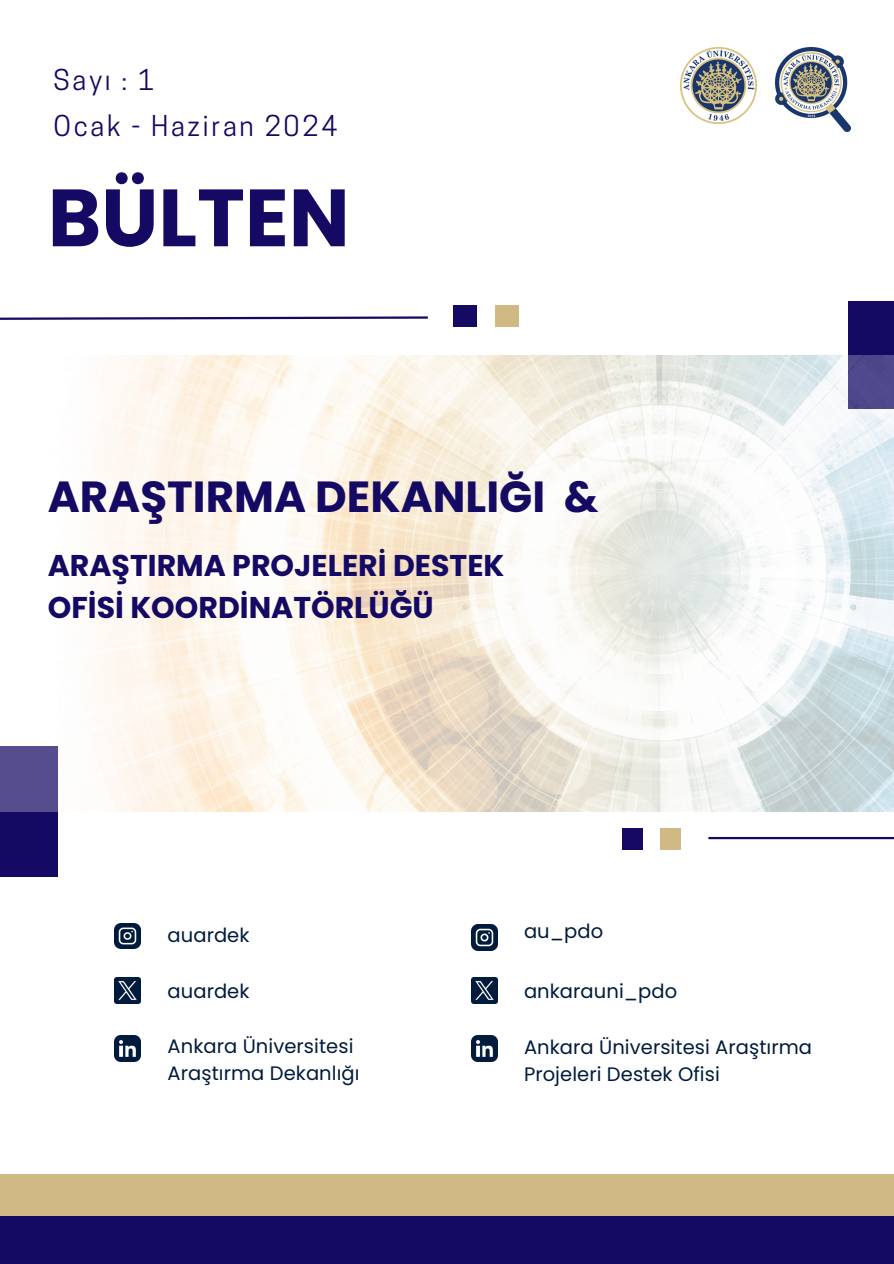
<style>
.page{position:relative;width:894px;height:1264px;background:#fff}
.page>*{position:absolute;margin:0;border:0;box-sizing:border-box;transform-origin:0 0}
.t1{font:700 81px "Poppins";color:#140963}
.t2{font:700 43.5px "Poppins";color:#140963}
.t3{font:700 30px/41.7px "Poppins";color:#140963}
.t4{font:27px/46.2px "Cooper Hewitt";letter-spacing:.1em;color:#140963}
.t5{font:19.5px/27px "Poppins";letter-spacing:.005em;color:#011b3d}
</style>
<div class="page">
<div style="left:0;top:1208px;width:893px;height:55px;background:#140963"></div>
<div style="left:0;top:1174px;width:893px;height:41px;background:#d0b984"></div>
<img style="left:680px;top:47px;width:76px;height:77px">
<img style="left:775px;top:47px;width:75px;height:84px">
<hr style="left:708px;top:837px;width:185px;height:2px;background:#140963">
<svg style="left:0;top:316px;width:428px;height:4px"></svg>
<div style="left:495px;top:306px;width:24px;height:21px;background:#d0b984"></div>
<div style="left:453px;top:306px;width:23px;height:21px;background:#140963"></div>
<div style="left:622px;top:828px;width:20px;height:21px;background:#140963"></div>
<div style="left:659px;top:828px;width:21px;height:21px;background:#d0b984"></div>
<div style="left:848px;top:301px;width:45px;height:108px;background:#140963"></div>
<div style="left:0;top:746px;width:58px;height:130px;background:#140963"></div>
<img style="left:0;top:356px;width:893px;height:455px">
<img style="left:114px;top:923px;width:26px;height:25px">
<img style="left:114px;top:1035px;width:26px;height:26px">
<img style="left:114px;top:977px;width:26px;height:26px">
<img style="left:471px;top:1035px;width:26px;height:26px">
<img style="left:471px;top:977px;width:26px;height:26px">
<img style="left:471px;top:924px;width:26px;height:26px">
<p class="t4" style="left:54px;top:60px;width:285px">Sayı : 1<br>Ocak - Haziran 2024</p>
<p class="t1" style="left:48px;top:161px;width:303px">BÜLTEN</p>
<p class="t2" style="left:48px;top:466px;width:552px">ARAŞTIRMA DEKANLIĞI &amp;</p>
<p class="t3" style="left:48px;top:545px;width:458px">ARAŞTIRMA PROJELERİ DESTEK<br>OFİSİ KOORDİNATÖRLÜĞÜ</p>
<h1 class="t5" style="left:167px;top:921px;width:83px">auardek</h1>
<h3 class="t5" style="left:167px;top:977px;width:83px">auardek</h3>
<p class="t5" style="left:167px;top:1032px;width:187px">Ankara Üniversitesi</p>
<p class="t5" style="left:167px;top:1059px;width:193px">Araştırma Dekanlığı</p>
<p class="t5" style="left:524px;top:917px;width:81px">au_pdo</p>
<p class="t5" style="left:524px;top:977px;width:155px">ankarauni_pdo</p>
<p class="t5" style="left:524px;top:1033px;width:289px">Ankara Üniversitesi Araştırma<br>Projeleri Destek Ofisi</p>
</div>
